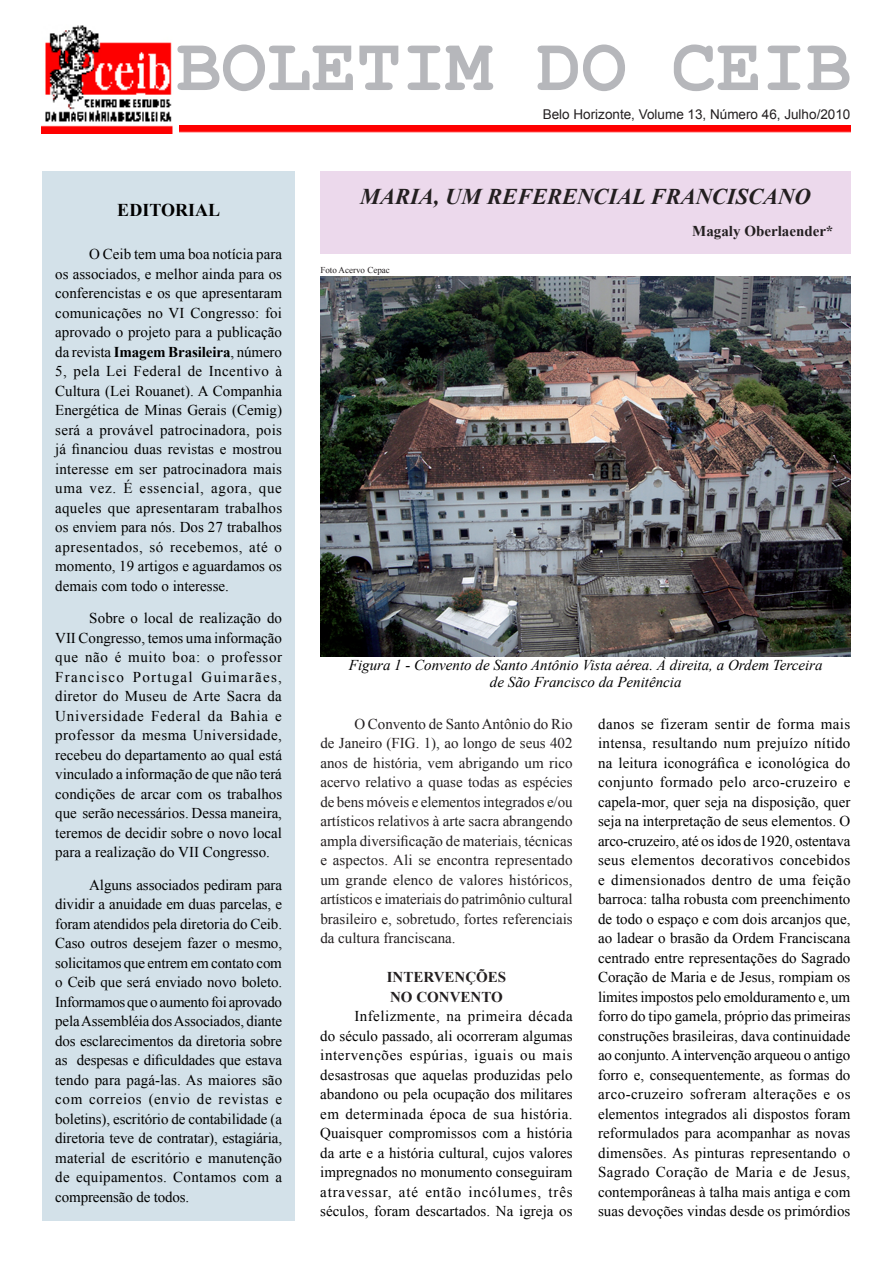
<style>
.page{position:relative;width:893px;height:1263px;background:#fff}
.page>*{position:absolute;margin:0;border:0;box-sizing:border-box;transform-origin:0 0}
.t1{font:700 75px "Courier New";color:#b6b7bb}
.t2{font:italic 700 22.5px "Times New Roman";color:#231f20}
.t3{font:700 18px "Times New Roman";color:#000}
.t4{font:15px/19.5px "Times New Roman";color:#000;text-align:justify}
.t5{font:15px/19.5px "Times New Roman";color:#231f20;text-align:justify}
.t6{font:italic 15px/17.2px "Times New Roman";color:#000;text-align:center}
.t7{font:700 15px/19.5px "Times New Roman";color:#231f20}
.t8{font:13.5px "Arial";color:#231f20}
.t9{font:9px "Times New Roman";color:#231f20}
.s1{font-weight:700}
</style>
<div class="page">
<div style="left:43px;top:171px;width:252px;height:1049px;background:#d3e1e9"></div>
<img style="left:41px;top:25px;width:132px;height:108px">
<img style="left:179px;top:126px;width:671px;height:7px">
<div style="left:320px;top:171px;width:530px;height:83px;background:#ecd9ec"></div>
<img style="left:320px;top:276px;width:530px;height:380px">
<h1 class="t1" style="left:176px;top:20px;width:676px">BOLETIM DO CEIB</h1>
<p class="t8" style="left:543px;top:105px;width:309px">Belo Horizonte, Volume 13, Número 46, Julho/2010</p>
<p class="t3" style="left:117px;top:197px;width:104px">EDITORIAL</p>
<p class="t4" style="left:55px;top:244px;width:228px;text-indent:34px">O Ceib tem uma boa notícia para os associados, e melhor ainda para os conferencistas e os que apresentaram comunicações no VI Congresso: foi aprovado o projeto para a publicação da revista <span class="s1">Imagem Brasileira</span>, número 5, pela Lei Federal de Incentivo à Cultura (Lei Rouanet). A Companhia Energética de Minas Gerais (Cemig) será a provável patrocinadora, pois já financiou duas revistas e mostrou interesse em ser patrocinadora mais uma vez. É essencial, agora, que aqueles que apresentaram trabalhos os enviem para nós. Dos 27 trabalhos apresentados, só recebemos, até o momento, 19 artigos e aguardamos os demais com todo o interesse.</p>
<p class="t4" style="left:55px;top:608px;width:228px;text-indent:34px">Sobre o local de realização do VII Congresso, temos uma informação que não é muito boa: o professor Francisco Portugal Guimarães, diretor do Museu de Arte Sacra da Universidade Federal da Bahia e professor da mesma Universidade, recebeu do departamento ao qual está vinculado a informação de que não terá condições de arcar com os trabalhos que serão necessários. Dessa maneira, teremos de decidir sobre o novo local para a realização do VII Congresso.</p>
<p class="t4" style="left:55px;top:874px;width:228px;text-indent:34px">Alguns associados pediram para dividir a anuidade em duas parcelas, e foram atendidos pela diretoria do Ceib.<br>Caso outros desejem fazer o mesmo, solicitamos que entrem em contato com o Ceib que será enviado novo boleto.<br>Informamos que o aumento foi aprovado pela Assembléia dos Associados, diante dos esclarecimentos da diretoria sobre as despesas e dificuldades que estava tendo para pagá-las. As maiores são com correios (envio de revistas e boletins), escritório de contabilidade (a diretoria teve de contratar), estagiária, material de escritório e manutenção de equipamentos. Contamos com a compreensão de todos.</p>
<h2 class="t2" style="left:360px;top:181px;width:452px">MARIA, UM REFERENCIAL FRANCISCANO</h2>
<p class="t7" style="left:692px;top:221px;width:143px">Magaly Oberlaender*</p>
<p class="t9" style="left:320px;top:263px;width:71px">Foto Acervo Cepac</p>
<p class="t6" style="left:349px;top:656px;width:475px">Figura 1 - Convento de Santo Antônio Vista aérea. À direita, a Ordem Terceira de São Francisco da Penitência</p>
<p class="t5" style="left:320px;top:714px;width:254px;text-indent:34px">O Convento de Santo Antônio do Rio de Janeiro (FIG. 1), ao longo de seus 402 anos de história, vem abrigando um rico acervo relativo a quase todas as espécies de bens móveis e elementos integrados e/ou artísticos relativos à arte sacra abrangendo ampla diversificação de materiais, técnicas e aspectos. Ali se encontra representado um grande elenco de valores históricos, artísticos e imateriais do patrimônio cultural brasileiro e, sobretudo, fortes referenciais da cultura franciscana.</p>
<p class="t7" style="left:387px;top:967px;width:121px">INTERVENÇÕES<br>NO CONVENTO</p>
<p class="t4" style="left:320px;top:1006px;width:254px;text-indent:34px">Infelizmente, na primeira década do século passado, ali ocorreram algumas intervenções espúrias, iguais ou mais desastrosas que aquelas produzidas pelo abandono ou pela ocupação dos militares em determinada época de sua história.<br>Quaisquer compromissos com a história da arte e a história cultural, cujos valores impregnados no monumento conseguiram atravessar, até então incólumes, três séculos, foram descartados. Na igreja os</p>
<p class="t4" style="left:598px;top:714px;width:254px">danos se fizeram sentir de forma mais intensa, resultando num prejuízo nítido na leitura iconográfica e iconológica do conjunto formado pelo arco-cruzeiro e capela-mor, quer seja na disposição, quer seja na interpretação de seus elementos. O arco-cruzeiro, até os idos de 1920, ostentava seus elementos decorativos concebidos e dimensionados dentro de uma feição barroca: talha robusta com preenchimento de todo o espaço e com dois arcanjos que, ao ladear o brasão da Ordem Franciscana centrado entre representações do Sagrado Coração de Maria e de Jesus, rompiam os limites impostos pelo emolduramento e, um forro do tipo gamela, próprio das primeiras construções brasileiras, dava continuidade ao conjunto. A intervenção arqueou o antigo forro e, consequentemente, as formas do arco-cruzeiro sofreram alterações e os elementos integrados ali dispostos foram reformulados para acompanhar as novas dimensões. As pinturas representando o Sagrado Coração de Maria e de Jesus, contemporâneas à talha mais antiga e com suas devoções vindas desde os primórdios</p>
</div>
